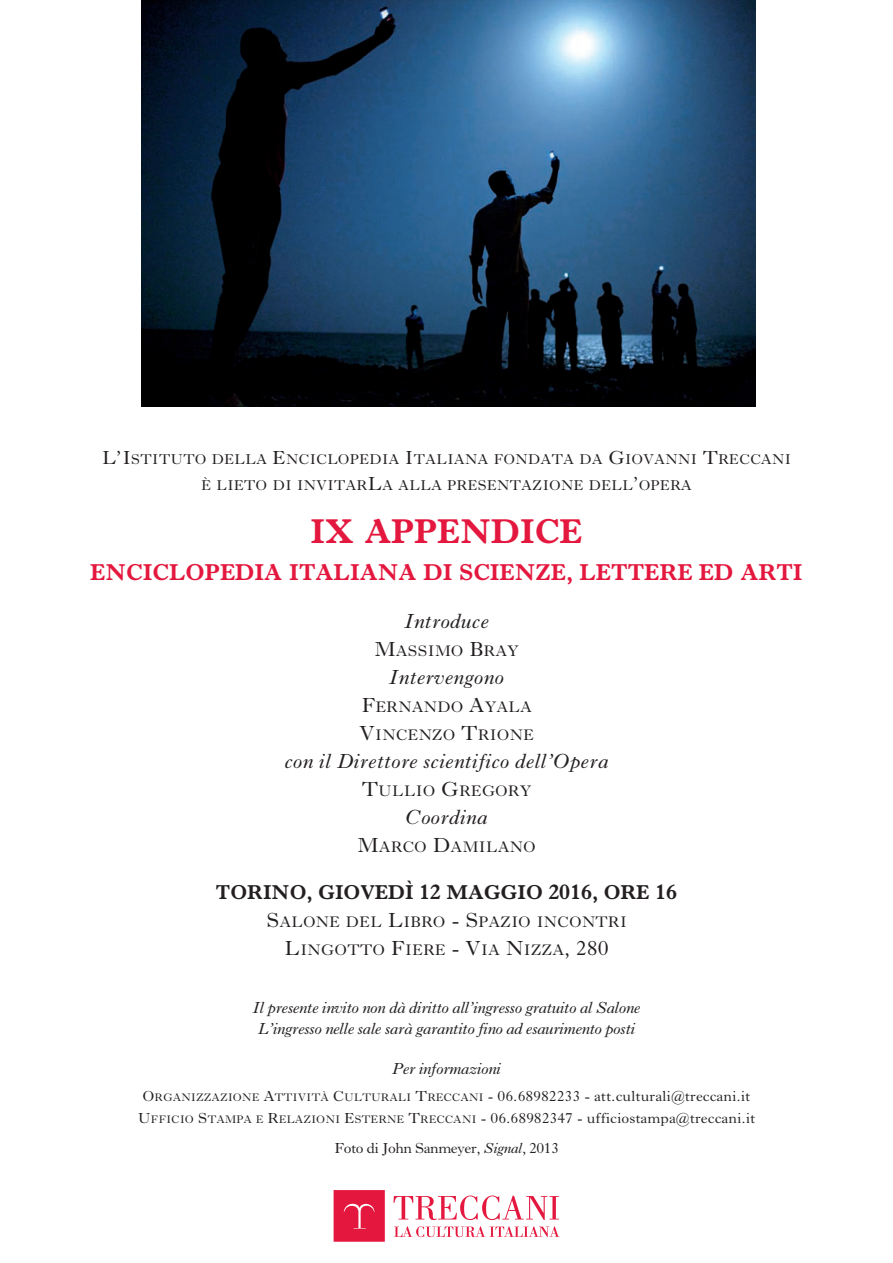
<style>
.page{position:relative;width:893px;height:1263px;background:#fff}
.page>*{position:absolute;margin:0;border:0;box-sizing:border-box;transform-origin:0 0}
.t1{font:700 36px "Imprint Uni";color:#e4183e}
.t2{font:700 24px "Imprint Uni";color:#e4183e}
.t3{font:italic 21px "Imprint Uni";color:#231f20}
.t4{font:700 21px "Imprint Uni";color:#231f20}
.t5{font:italic 16.5px/21.9px "Imprint Uni";letter-spacing:-.035em;color:#231f20;text-align:center}
.t6{font:15.75px/27.9px "Imprint Uni";color:#231f20}
.t7{font:15px/22.6px "Imprint Uni";color:#231f20;text-align:center}
.t8{font:15px "Imprint Uni";letter-spacing:-.035em;color:#231f20}
.t9{font:14.7px/26px "Imprint Uni";color:#231f20;text-align:center}
.s1{font-size:19.5px}
.s2{font-size:21px}
.s3{font-size:11.25px}
.s4{font-style:italic}
</style>
<div class="page">
<img style="left:141px;top:0;width:615px;height:407px">
<svg style="left:334px;top:1190px;width:51px;height:52px;background:#e52448"></svg>
<svg style="left:394px;top:1226px;width:165px;height:11px"></svg>
<svg style="left:393px;top:1195px;width:166px;height:25px"></svg>
<p class="t9" style="left:102px;top:448px;width:691px"><span class="s1">L’I</span>STITUTO DELLA <span class="s1">E</span>NCICLOPEDIA <span class="s1">I</span>TALIANA FONDATA DA <span class="s1">G</span>IOVANNI <span class="s1">T</span>RECCANI<br>È LIETO DI INVITAR<span class="s1">L</span>A ALLA PRESENTAZIONE DELL<span class="s1">’</span>OPERA</p>
<h1 class="t1" style="left:311px;top:518px;width:273px">IX APPENDICE</h1>
<h2 class="t2" style="left:90px;top:563px;width:714px">ENCICLOPEDIA ITALIANA DI SCIENZE, LETTERE ED ARTI</h2>
<h3 class="t3" style="left:404px;top:614px;width:86px">Introduce</h3>
<p class="t6" style="left:374px;top:639px;width:146px"><span class="s2">M</span>ASSIMO <span class="s2">B</span>RAY</p>
<h3 class="t3" style="left:389px;top:670px;width:117px">Intervengono</h3>
<p class="t6" style="left:359px;top:694px;width:176px"><span class="s2">F</span>ERNANDO <span class="s2">A</span>YALA<br><span class="s2">V</span>INCENZO <span class="s2">T</span>RIONE</p>
<h3 class="t3" style="left:284px;top:754px;width:326px">con il Direttore scientifico dell’Opera</h3>
<p class="t6" style="left:361px;top:778px;width:172px"><span class="s2">T</span>ULLIO <span class="s2">G</span>REGORY</p>
<h3 class="t3" style="left:405px;top:810px;width:84px">Coordina</h3>
<p class="t6" style="left:357px;top:834px;width:180px"><span class="s2">M</span>ARCO <span class="s2">D</span>AMILANO</p>
<h3 class="t4" style="left:216px;top:885px;width:462px">TORINO, GIOVEDÌ 12 MAGGIO 2016, ORE 16</h3>
<p class="t6" style="left:266px;top:909px;width:362px;text-align:center"><span class="s2">S</span>ALONE DEL <span class="s2">L</span>IBRO <span class="s2">- S</span>PAZIO INCONTRI<br><span class="s2">L</span>INGOTTO <span class="s2">F</span>IERE <span class="s2">- V</span>IA <span class="s2">N</span>IZZA<span class="s2">, 280</span></p>
<p class="t5" style="left:253px;top:997px;width:389px">Il presente invito non dà diritto all’ingresso gratuito al Salone<br>L’ingresso nelle sale sarà garantito fino ad esaurimento posti</p>
<p class="t5" style="left:392px;top:1059px;width:111px">Per informazioni</p>
<p class="t7" style="left:138px;top:1086px;width:619px">O<span class="s3">RGANIZZAZIONE</span> A<span class="s3">TTIVITÀ</span> C<span class="s3">ULTURALI</span> T<span class="s3">RECCANI</span> - 06.68982233 - att.culturali@treccani.it<br>U<span class="s3">FFICIO</span> S<span class="s3">TAMPA E</span> R<span class="s3">ELAZIONI</span> E<span class="s3">STERNE</span> T<span class="s3">RECCANI</span> - 06.68982347 - ufficiostampa@treccani.it</p>
<p class="t8" style="left:334px;top:1143px;width:226px">Foto di John Sanmeyer, <span class="s4">Signal</span>, 2013</p>
</div>
